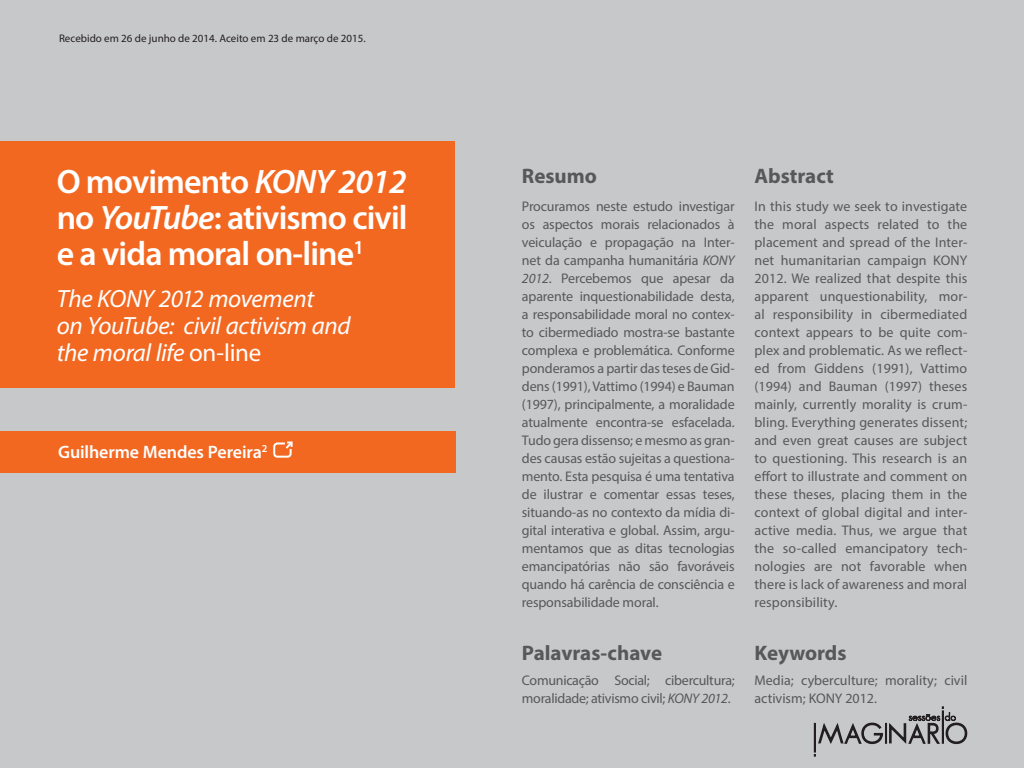
<style>
.page{position:relative;width:1024px;height:768px;background:#c7c8ca}
.page>*{position:absolute;margin:0;border:0;box-sizing:border-box;transform-origin:0 0}
.t1{font:600 34px/36px "Myriad Pro";letter-spacing:-.025em;color:#fff;text-align:justify}
.t2{font:italic 25px/27px "Myriad Pro";letter-spacing:-.015em;color:#fff}
.t3{font:700 21px "Myriad Pro";color:#57585a}
.t4{font:600 18px "Myriad Pro";letter-spacing:-.005em;color:#fff}
.t5{font:14px/18px "Myriad Pro";letter-spacing:-.01em;color:#57585a;text-align:justify}
.t6{font:11px "Myriad Pro";color:#231f20}
.s1{font-style:italic}
.s2{font-style:normal}
</style>
<div class="page">
<svg style="left:814px;top:706px;width:154px;height:51px"></svg>
<div style="left:0;top:141px;width:454px;height:246px;background:#f36821"></div>
<div style="left:0;top:431px;width:456px;height:41px;background:#f36821"></div>
<svg style="left:273px;top:441px;width:20px;height:17px"></svg>
<p class="t6" style="left:59px;top:31px;width:308px">Recebido em 26 de junho de 2014. Aceito em 23 de março de 2015.</p>
<h1 class="t1" style="left:57px;top:163px;width:352px">O movimento <span class="s1">KONY 2012 </span>no <span class="s1">YouTube</span>: ativismo civil e a vida moral on-line<sup>1</sup></h1>
<h2 class="t2" style="left:57px;top:284px;width:295px">The KONY 2012 movement<br>on YouTube: civil activism and the moral life <span class="s2">on-line</span></h2>
<p class="t4" style="left:58px;top:440px;width:211px">Guilherme Mendes Pereira<sup>2</sup></p>
<h3 class="t3" style="left:522px;top:162px;width:77px">Resumo</h3>
<h3 class="t3" style="left:755px;top:162px;width:81px">Abstract</h3>
<p class="t5" style="left:522px;top:197px;width:214px">Procuramos neste estudo investigar os aspectos morais relacionados à veiculação e propagação na Inter&shy;net da campanha humanitária <span class="s1">KONY 2012</span>. Percebemos que apesar da aparente inquestionabilidade desta, a responsabilidade moral no contex&shy;to cibermediado mostra-se bastante complexa e problemática. Conforme ponderamos a partir das teses de Gid&shy;dens (1991), Vattimo (1994) e Bauman (1997), principalmente, a moralidade atualmente encontra-se esfacelada.<br>Tudo gera dissenso; e mesmo as gran&shy;des causas estão sujeitas a questiona&shy;mento. Esta pesquisa é uma tentativa de ilustrar e comentar essas teses, situando-as no contexto da mídia di&shy;gital interativa e global. Assim, argu&shy;mentamos que as ditas tecnologias emancipatórias não são favoráveis quando há carência de consciência e responsabilidade moral.</p>
<p class="t5" style="left:755px;top:197px;width:214px">In this study we seek to investigate the moral aspects related to the placement and spread of the Inter&shy;net humanitarian campaign KONY 2012. We realized that despite this apparent unquestionability, mor&shy;al responsibility in cibermediated context appears to be quite com&shy;plex and problematic. As we reflect&shy;ed from Giddens (1991), Vattimo (1994) and Bauman (1997) theses mainly, currently morality is crum&shy;bling. Everything generates dissent; and even great causes are subject to questioning. This research is an effort to illustrate and comment on these theses, placing them in the context of global digital and inter&shy;active media. Thus, we argue that the so-called emancipatory tech&shy;nologies are not favorable when there is lack of awareness and moral responsibility.</p>
<h3 class="t3" style="left:522px;top:639px;width:142px">Palavras-chave</h3>
<h3 class="t3" style="left:755px;top:639px;width:94px">Keywords</h3>
<p class="t5" style="left:522px;top:671px;width:214px">Comunicação Social; cibercultura; moralidade; ativismo civil; <span class="s1">KONY 2012</span>.</p>
<p class="t5" style="left:755px;top:671px;width:214px">Media; cyberculture; morality; civil activism; KONY 2012.</p>
</div>
